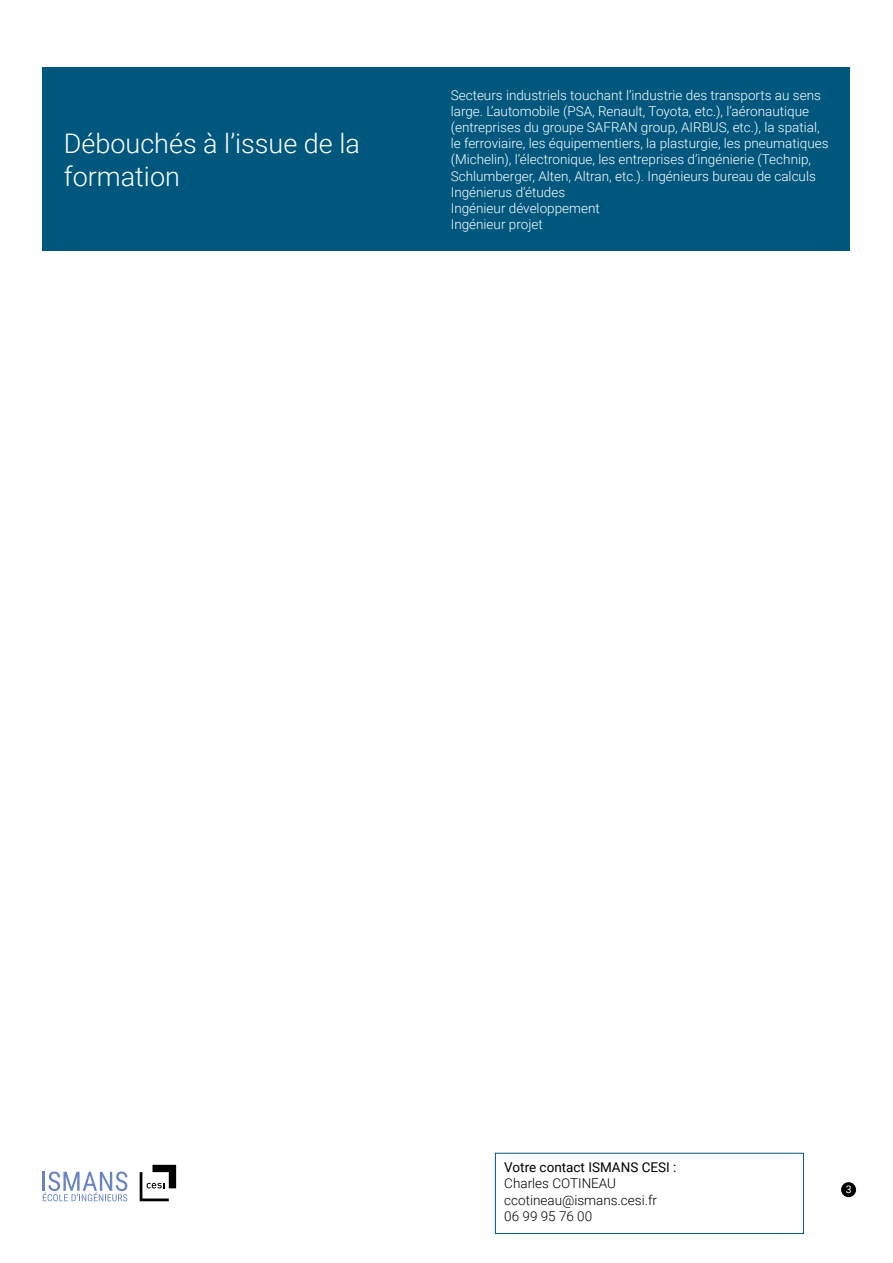
<style>
.page{position:relative;width:893px;height:1263px;background:#fff}
.page>*{position:absolute;margin:0;border:0;box-sizing:border-box;transform-origin:0 0}
.t1{font:300 27px/32.4px "Roboto";color:#fff}
.t2{font:300 13.5px/16.2px "Roboto";color:#fff}
.t3{font:300 13.5px/16.2px "Roboto";color:#000}
.t4{font:13.5px "Roboto";color:#000}
.t5{font:10.5px "Roboto";color:#fff}
</style>
<div class="page">
<div style="left:841px;top:1182px;width:15px;height:15px;background:#000;border-radius:50%"></div>
<svg style="left:140px;top:1165px;width:36px;height:36px"></svg>
<svg style="left:43px;top:1171px;width:84px;height:30px"></svg>
<div style="left:495px;top:1153px;width:309px;height:81px;border:1px solid #00577d"></div>
<div style="left:43px;top:67px;width:807px;height:184px;background:#00577d"></div>
<h1 class="t1" style="left:64px;top:130px;width:298px">Débouchés à l’issue de la formation</h1>
<p class="t2" style="left:451px;top:88px;width:379px">Secteurs industriels touchant l’industrie des transports au sens large. L’automobile (PSA, Renault, Toyota, etc.), l’aéronautique (entreprises du groupe SAFRAN group, AIRBUS, etc.), la spatial, le ferroviaire, les équipementiers, la plasturgie, les pneumatiques (Michelin), l’électronique, les entreprises d’ingénierie (Technip, Schlumberger, Alten, Altran, etc.). Ingénieurs bureau de calculs Ingénierus d’études<br>Ingénieur développement<br>Ingénieur projet</p>
<p class="t4" style="left:504px;top:1158px;width:174px">Votre contact ISMANS CESI :</p>
<p class="t3" style="left:504px;top:1177px;width:154px">Charles COTINEAU ccotineau@ismans.cesi.fr<br>06 99 95 76 00</p>
<p class="t5" style="left:846px;top:1182px;width:7px">3</p>
</div>
